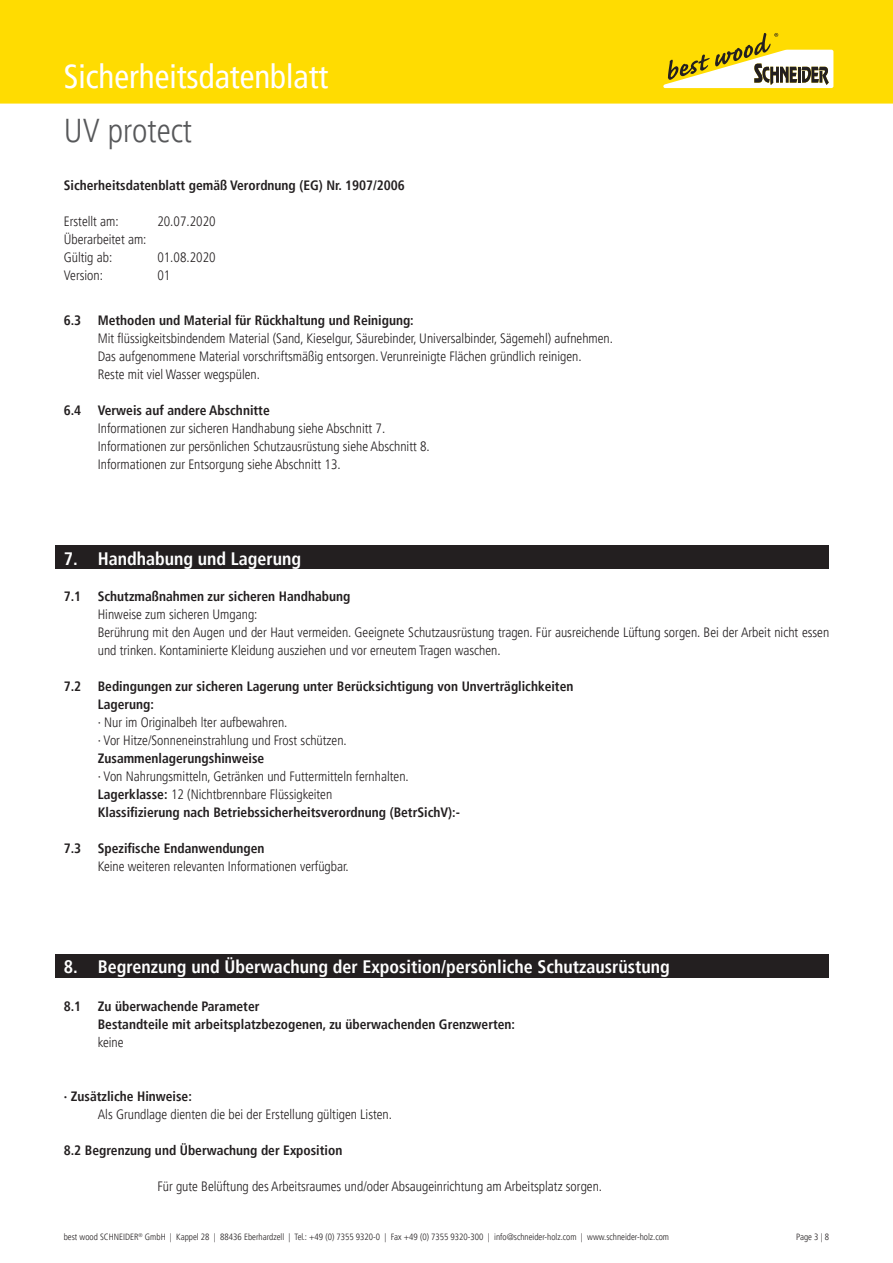
<style>
.page{position:relative;width:893px;height:1263px;background:#fff}
.page>*{position:absolute;margin:0;border:0;box-sizing:border-box;transform-origin:0 0}
.t1{font:condensed 33px "Frutiger LT Pro";color:#fff}
.t2{font:300 condensed 33px "Frutiger LT Pro";color:#57585a}
.t3{font:700 condensed 18px "Frutiger LT Pro";color:#fff}
.t4{font:300 condensed 13.5px/18px "Frutiger LT Pro";color:#231f20}
.t5{font:700 condensed 13.5px "Frutiger LT Pro";color:#231f20}
.t6{font:300 condensed 9px "Frutiger LT Pro";color:#231f20}
.s1{font-weight:700}
</style>
<div class="page">
<div style="left:0;top:0;width:893px;height:104px;background:#ffdc01"></div>
<svg style="left:663px;top:33px;width:170px;height:55px"></svg>
<div style="left:55px;top:545px;width:774px;height:24px;background:#231f20"></div>
<div style="left:55px;top:954px;width:774px;height:24px;background:#231f20"></div>
<h1 class="t1" style="left:64px;top:58px;width:266px">Sicherheitsdatenblatt</h1>
<h1 class="t2" style="left:64px;top:112px;width:130px">UV protect</h1>
<p class="t5" style="left:64px;top:177px;width:343px">Sicherheitsdatenblatt gemäß Verordnung (EG) Nr. 1907/2006</p>
<p class="t4" style="left:64px;top:212px;width:56px">Erstellt am:</p>
<p class="t4" style="left:157px;top:212px;width:60px">20.07.2020</p>
<p class="t4" style="left:64px;top:230px;width:84px">Überarbeitet am:<br>Gültig ab:</p>
<p class="t4" style="left:157px;top:248px;width:60px">01.08.2020</p>
<p class="t4" style="left:64px;top:266px;width:41px">Version:</p>
<p class="t4" style="left:157px;top:266px;width:14px">01</p>
<p class="t5" style="left:64px;top:312px;width:352px">6.3 Methoden und Material für Rückhaltung und Reinigung:</p>
<p class="t4" style="left:98px;top:329px;width:517px">Mit flüssigkeitsbindendem Material (Sand, Kieselgur, Säurebinder, Universalbinder, Sägemehl) aufnehmen.</p>
<p class="t4" style="left:98px;top:347px;width:485px">Das aufgenommene Material vorschriftsmäßig entsorgen. Verunreinigte Flächen gründlich reinigen.</p>
<p class="t4" style="left:98px;top:365px;width:164px">Reste mit viel Wasser wegspülen.</p>
<p class="t5" style="left:64px;top:402px;width:207px">6.4 Verweis auf andere Abschnitte</p>
<p class="t4" style="left:98px;top:419px;width:289px">Informationen zur sicheren Handhabung siehe Abschnitt 7.</p>
<p class="t4" style="left:98px;top:437px;width:334px">Informationen zur persönlichen Schutzausrüstung siehe Abschnitt 8.</p>
<p class="t4" style="left:98px;top:455px;width:244px">Informationen zur Entsorgung siehe Abschnitt 13.</p>
<p class="t3" style="left:64px;top:548px;width:239px">7. Handhabung und Lagerung</p>
<p class="t5" style="left:64px;top:589px;width:288px">7.1 Schutzmaßnahmen zur sicheren Handhabung</p>
<p class="t4" style="left:98px;top:606px;width:161px">Hinweise zum sicheren Umgang:</p>
<p class="t4" style="left:98px;top:624px;width:733px">Berührung mit den Augen und der Haut vermeiden. Geeignete Schutzausrüstung tragen. Für ausreichende Lüftung sorgen. Bei der Arbeit nicht essen und trinken. Kontaminierte Kleidung ausziehen und vor erneutem Tragen waschen.</p>
<p class="t5" style="left:64px;top:679px;width:511px">7.2 Bedingungen zur sicheren Lagerung unter Berücksichtigung von Unverträglichkeiten</p>
<p class="t5" style="left:98px;top:697px;width:58px">Lagerung:</p>
<p class="t4" style="left:98px;top:714px;width:191px">· Nur im Originalbeh lter aufbewahren.</p>
<p class="t4" style="left:98px;top:732px;width:251px">· Vor Hitze/Sonneneinstrahlung und Frost schützen.</p>
<p class="t5" style="left:98px;top:751px;width:168px">Zusammenlagerungshinweise</p>
<p class="t4" style="left:98px;top:768px;width:313px">· Von Nahrungsmitteln, Getränken und Futtermitteln fernhalten.</p>
<p class="t4" style="left:98px;top:786px;width:236px"><span class="s1">Lagerklasse:</span> 12 (Nichtbrennbare Flüssigkeiten</p>
<p class="t5" style="left:98px;top:805px;width:364px">Klassifizierung nach Betriebssicherheitsverordnung (BetrSichV):-</p>
<p class="t5" style="left:64px;top:841px;width:202px">7.3 Spezifische Endanwendungen</p>
<p class="t4" style="left:98px;top:858px;width:253px">Keine weiteren relevanten Informationen verfügbar.</p>
<p class="t3" style="left:64px;top:956px;width:607px">8. Begrenzung und Überwachung der Exposition/persönliche Schutzausrüstung</p>
<p class="t5" style="left:64px;top:998px;width:197px">8.1 Zu überwachende Parameter</p>
<p class="t5" style="left:98px;top:1016px;width:419px">Bestandteile mit arbeitsplatzbezogenen, zu überwachenden Grenzwerten:</p>
<p class="t4" style="left:98px;top:1033px;width:27px">keine</p>
<p class="t5" style="left:64px;top:1088px;width:130px">· Zusätzliche Hinweise:</p>
<p class="t4" style="left:98px;top:1105px;width:296px">Als Grundlage dienten die bei der Erstellung gültigen Listen.</p>
<p class="t5" style="left:64px;top:1142px;width:280px">8.2 Begrenzung und Überwachung der Exposition</p>
<p class="t4" style="left:157px;top:1177px;width:446px">Für gute Belüftung des Arbeitsraumes und/oder Absaugeinrichtung am Arbeitsplatz sorgen.</p>
<p class="t6" style="left:64px;top:1232px;width:607px">best wood SCHNEIDER<sup>®</sup> GmbH | Kappel 28 | 88436 Eberhardzell | Tel.: +49 (0) 7355 9320-0 | Fax +49 (0) 7355 9320-300 | info@schneider-holz.com | www.schneider-holz.com</p>
<p class="t6" style="left:796px;top:1232px;width:34px">Page 3 | 8</p>
</div>
